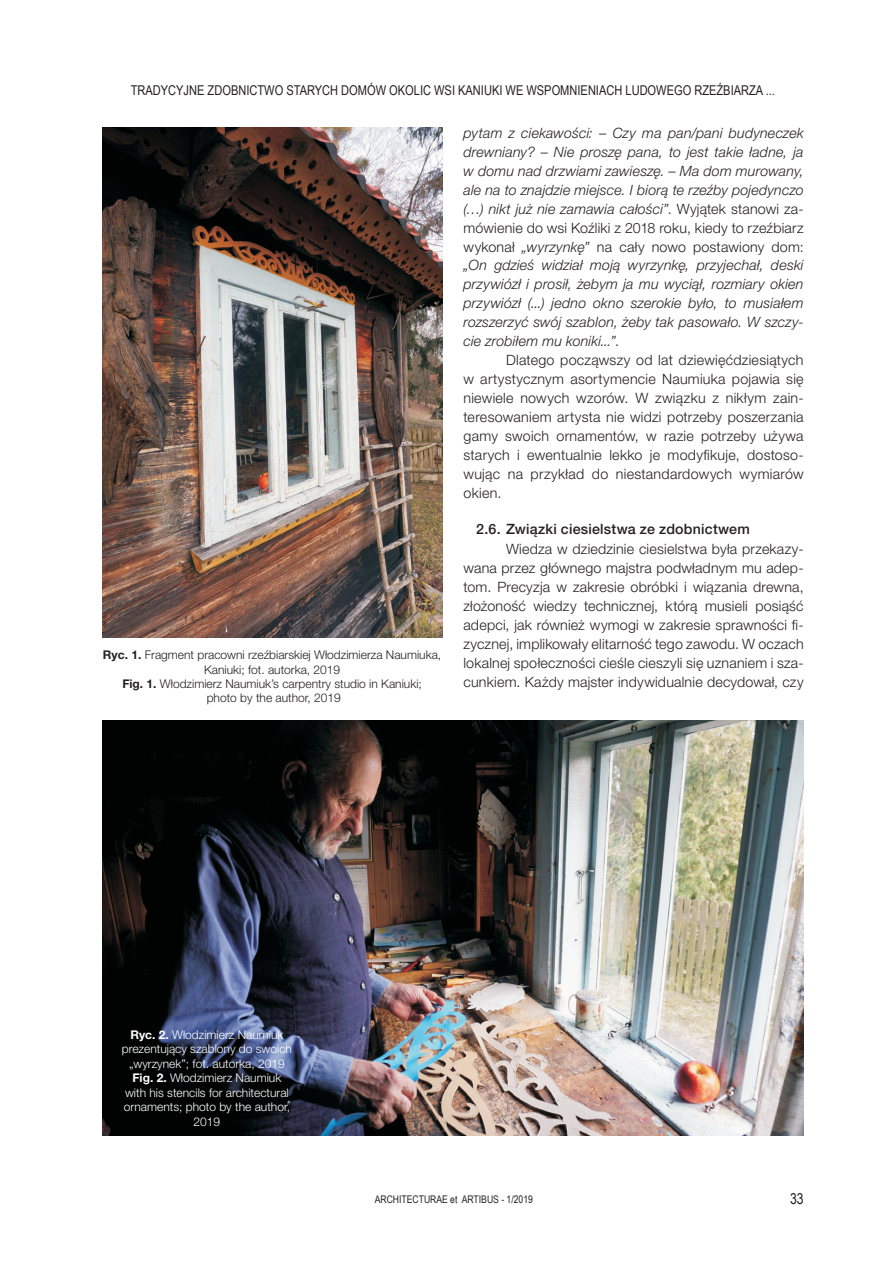
<style>
.page{position:relative;width:893px;height:1263px;background:#fff}
.page>*{position:absolute;margin:0;border:0;box-sizing:border-box;transform-origin:0 0}
.t1{font:15px "Arial Narrow";color:#231f20}
.t2{font:300 14.25px/18.9px "Helvetica Neue LT Pro";letter-spacing:.02em;color:#231f20}
.t3{font:italic 300 14.25px "Helvetica Neue LT Pro";letter-spacing:.015em;color:#231f20}
.t4{font:13.5px "Arial Narrow";color:#231f20}
.t5{font:300 12px/14.4px "Helvetica Neue LT Pro";color:#fff;text-align:center}
.t6{font:300 12px/14.4px "Helvetica Neue LT Pro";color:#231f20;text-align:center}
.t7{font:10.5px "Arial Narrow";color:#231f20}
.s1{font-weight:700}
.s2{font-style:normal}
.s3{font-style:italic}
.s4{font-weight:500}
</style>
<div class="page">
<img style="left:102px;top:128px;width:340px;height:510px">
<img style="left:102px;top:721px;width:702px;height:414px">
<p class="t4" style="left:131px;top:80px;width:646px">TRADYCYJNE ZDOBNICTWO STARYCH DOMÓW OKOLIC WSI KANIUKI WE WSPOMNIENIACH LUDOWEGO RZEŹBIARZA ...</p>
<p class="t6" style="left:103px;top:647px;width:340px"><span class="s1">Ryc. 1.</span> Fragment pracowni rzeźbiarskiej Włodzimierza Naumiuka, Kaniuki; fot. autorka, 2019<br><span class="s1">Fig. 1.</span> Włodzimierz Naumiuk’s carpentry studio in Kaniuki;<br>photo by the author, 2019</p>
<p class="t3" style="left:463px;top:124px;width:342px">pytam z ciekawości: <span class="s2">–</span> Czy ma pan/pani budyneczek</p>
<p class="t3" style="left:463px;top:143px;width:342px">drewniany? <span class="s2">–</span> Nie proszę pana, to jest takie ładne, ja</p>
<p class="t3" style="left:463px;top:162px;width:342px">w domu nad drzwiami zawieszę. – Ma dom murowany,</p>
<p class="t3" style="left:463px;top:181px;width:342px">ale na to znajdzie miejsce. I biorą te rzeźby pojedynczo</p>
<p class="t3" style="left:463px;top:200px;width:342px">(…) nikt już nie zamawia całości”<span class="s2">. Wyjątek stanowi za-</span></p>
<p class="t2" style="left:463px;top:218px;width:342px">mówienie do wsi Koźliki z 2018 roku, kiedy to rzeźbiarz</p>
<p class="t2" style="left:463px;top:237px;width:342px">wykonał <span class="s3">„wyrzynkę”</span> na cały nowo postawiony dom:</p>
<p class="t3" style="left:463px;top:257px;width:342px">„On gdzieś widział moją wyrzynkę, przyjechał, deski</p>
<p class="t3" style="left:463px;top:276px;width:342px">przywiózł i prosił, żebym ja mu wyciął, rozmiary okien</p>
<p class="t3" style="left:463px;top:295px;width:342px">przywiózł (...) jedno okno szerokie było, to musiałem</p>
<p class="t3" style="left:463px;top:314px;width:342px">rozszerzyć swój szablon, żeby tak pasowało. W szczy-</p>
<p class="t3" style="left:463px;top:333px;width:157px">cie zrobiłem mu koniki...”<span class="s2">.</span></p>
<p class="t2" style="left:506px;top:350px;width:299px">Dlatego począwszy od lat dziewięćdziesiątych</p>
<p class="t2" style="left:463px;top:369px;width:342px">w artystycznym asortymencie Naumiuka pojawia się</p>
<p class="t2" style="left:463px;top:388px;width:342px">niewiele nowych wzorów. W związku z nikłym zain-</p>
<p class="t2" style="left:463px;top:407px;width:342px">teresowaniem artysta nie widzi potrzeby poszerzania</p>
<p class="t2" style="left:463px;top:426px;width:342px">gamy swoich ornamentów, w razie potrzeby używa</p>
<p class="t2" style="left:463px;top:445px;width:342px">starych i ewentualnie lekko je modyfikuje, dostoso-</p>
<p class="t2" style="left:463px;top:464px;width:342px">wując na przykład do niestandardowych wymiarów</p>
<p class="t2" style="left:463px;top:483px;width:39px">okien.</p>
<p class="t2" style="left:506px;top:518px;width:299px;line-height:20.4px;text-indent:-30px"><span class="s4">2.6. Związki ciesielstwa ze zdobnictwem<br></span>Wiedza w dziedzinie ciesielstwa była przekazy-</p>
<p class="t2" style="left:463px;top:558px;width:342px;text-align:justify">wana przez głównego majstra podwładnym mu adep&shy;tom. Precyzja w zakresie obróbki i wiązania drewna, złożoność wiedzy technicznej, którą musieli posiąść adepci, jak również wymogi w zakresie sprawności fi&shy;zycznej, implikowały elitarność tego zawodu. W oczach lokalnej społeczności cieśle cieszyli się uznaniem i sza&shy;cunkiem. Każdy majster indywidualnie decydował, czy</p>
<p class="t5" style="left:122px;top:1027px;width:172px"><span class="s1">Ryc. 2.</span> Włodzimierz Naumiuk prezentujący szablony do swoich „wyrzynek”; fot. autorka, 2019<br><span class="s1">Fig. 2.</span> Włodzimierz Naumiuk with his stencils for architectural ornaments; photo by the author,<br>2019</p>
<p class="t7" style="left:375px;top:1192px;width:160px">ARCHITECTURAE et ARTIBUS - 1/2019</p>
<p class="t1" style="left:790px;top:1187px;width:15px">33</p>
</div>
